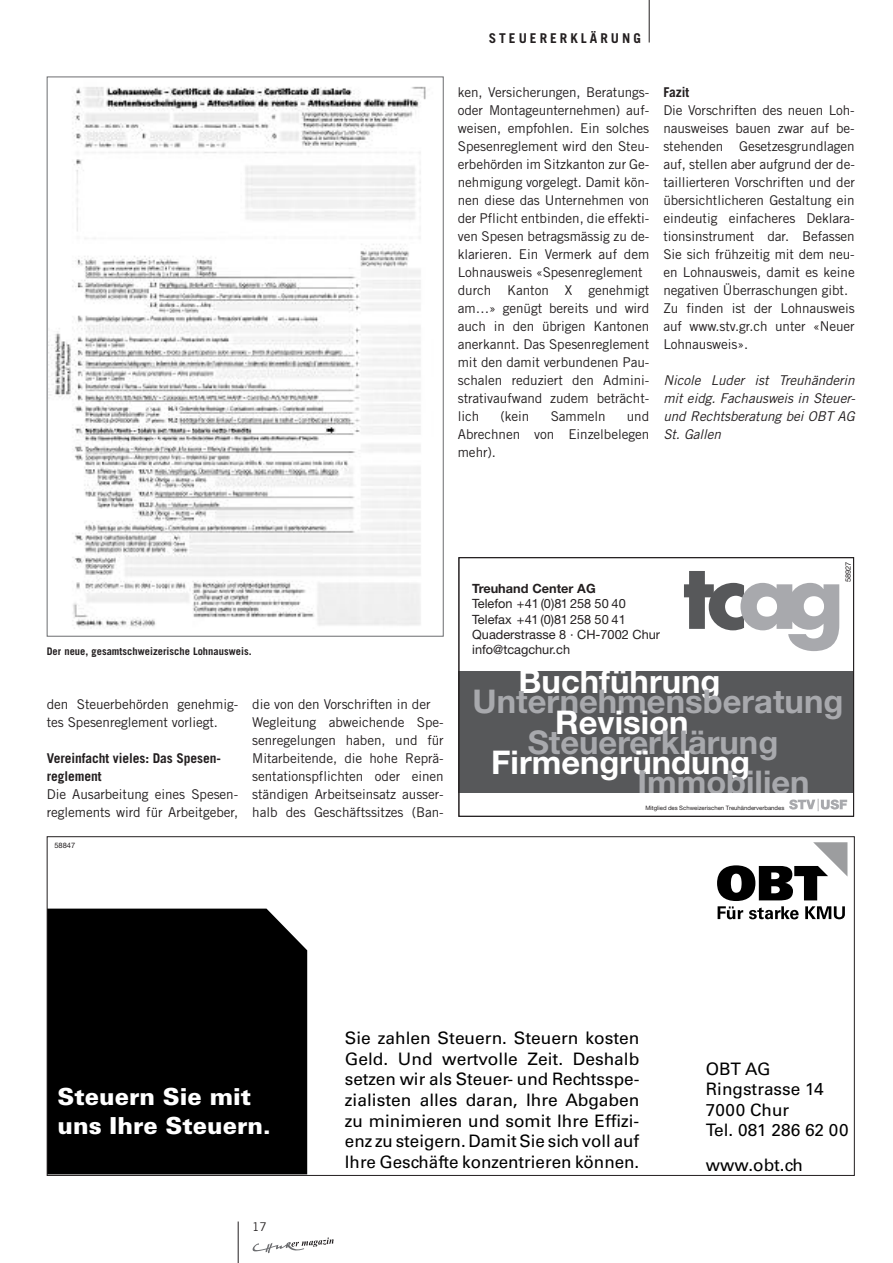
<style>
.page{position:relative;width:893px;height:1263px;background:#fff}
.page>*{position:absolute;margin:0;border:0;box-sizing:border-box;transform-origin:0 0}
.t1{font:700 32.7px "Helvetica Neue";color:#a8a9ad}
.t2{font:700 32.7px "Helvetica Neue";color:#fff}
.t3{font:23.4px/28px "Univers Black+HKXGCF";color:#fff}
.t4{font:17.25px/20.5px "Univers+HNCVMA";color:#000;text-align:justify}
.t5{font:13.5px/18px "Trade Gothic";letter-spacing:-.005em;color:#231f20}
.t6{font:italic 13.5px/18px "Trade Gothic";letter-spacing:-.005em;color:#231f20;text-align:justify}
.t7{font:700 13.5px/18px "Trade Gothic";letter-spacing:-.005em;color:#231f20}
.t8{font:700 13.5px "Trade Gothic";letter-spacing:.22em;color:#231f20}
.t9{font:12.75px/15.3px "Helvetica Neue";color:#231f20}
.t10{font:700 12.75px "Helvetica Neue";color:#231f20}
.t11{font:12px "Trade Gothic";color:#231f20}
.t12{font:700 10.5px "Trade Gothic";letter-spacing:.005em;color:#231f20}
.t13{font:7.5px "Helvetica Neue";color:#231f20}
.t14{font:6px "Helvetica Neue";color:#231f20}
</style>
<div class="page">
<hr style="left:649px;top:0;width:1px;height:43px;background:#231f20">
<hr style="left:238px;top:1221px;width:1px;height:42px;background:#231f20">
<svg style="left:253px;top:1237px;width:81px;height:16px"></svg>
<div style="left:49px;top:908px;width:258px;height:266px;background:#000"></div>
<svg style="left:717px;top:842px;width:130px;height:77px"></svg>
<div style="left:459px;top:671px;width:395px;height:122px;background:#57585a"></div>
<svg style="left:789px;top:799px;width:58px;height:12px"></svg>
<svg style="left:684px;top:571px;width:155px;height:80px"></svg>
<div style="left:459px;top:557px;width:395px;height:260px;border:1px solid #231f20"></div>
<img style="left:49px;top:86px;width:377px;height:543px">
<p class="t8" style="left:489px;top:33px;width:154px">STEUERERKLÄRUNG</p>
<p class="t5" style="left:458px;top:84px;width:193px">ken, Versicherungen, Beratungs&shy;oder Montageunternehmen) auf&shy;weisen, empfohlen. Ein solches<br>Spesenreglement wird den Steu&shy;erbehörden im Sitzkanton zur Ge&shy;nehmigung vorgelegt. Damit kön&shy;nen diese das Unternehmen von der Pflicht entbinden, die effekti&shy;ven Spesen betragsmässig zu de&shy;klarieren. Ein Vermerk auf dem<br>Lohnausweis «Spesenreglement durch Kanton X genehmigt am…» genügt bereits und wird auch in den übrigen Kantonen anerkannt. Das Spesenreglement mit den damit verbundenen Pau&shy;schalen reduziert den Admini&shy;strativaufwand zudem beträcht&shy;lich</p>
<p class="t5" style="left:501px;top:408px;width:30px">(kein</p>
<p class="t5" style="left:551px;top:408px;width:57px">Sammeln</p>
<p class="t5" style="left:458px;top:408px;width:193px;text-align:justify;text-indent:169px">und Abrechnen von Einzelbelegen mehr).</p>
<p class="t7" style="left:663px;top:84px;width:27px">Fazit</p>
<p class="t5" style="left:663px;top:102px;width:193px">Die Vorschriften des neuen Loh&shy;nausweises bauen zwar auf be&shy;stehenden Gesetzesgrundlagen auf, stellen aber aufgrund der de&shy;taillierteren Vorschriften und der übersichtlicheren Gestaltung ein eindeutig einfacheres Deklara&shy;tionsinstrument dar. Befassen<br>Sie sich frühzeitig mit dem neu&shy;en Lohnausweis, damit es keine negativen Überraschungen gibt.<br>Zu finden ist der Lohnausweis auf www.stv.gr.ch unter «Neuer<br>Lohnausweis».</p>
<p class="t6" style="left:663px;top:372px;width:193px">Nicole Luder ist Treuhänderin mit eidg. Fachausweis in Steuer&shy;und Rechtsberatung bei OBT AG St. Gallen</p>
<p class="t12" style="left:47px;top:647px;width:206px">Der neue, gesamtschweizerische Lohnausweis.</p>
<p class="t5" style="left:47px;top:696px;width:193px">den Steuerbehörden genehmig&shy;tes Spesenreglement vorliegt.</p>
<p class="t7" style="left:47px;top:750px;width:176px">Vereinfacht vieles: Das Spesen&shy;reglement</p>
<p class="t5" style="left:47px;top:786px;width:193px">Die Ausarbeitung eines Spesen&shy;reglements wird für Arbeitgeber,</p>
<p class="t13" style="left:54px;top:843px;width:22px">58847</p>
<p class="t5" style="left:252px;top:696px;width:193px">die von den Vorschriften in der<br>Wegleitung abweichende Spe&shy;senregelungen haben, und für<br>Mitarbeitende, die hohe Reprä&shy;sentationspflichten oder einen ständigen Arbeitseinsatz ausser&shy;halb des Geschäftssitzes (Ban-</p>
<p class="t13" style="left:845px;top:582px;width:22px;rotate:-90deg">58927</p>
<p class="t10" style="left:472px;top:584px;width:125px">Treuhand Center AG</p>
<p class="t9" style="left:472px;top:597px;width:189px">Telefon +41 (0)81 258 50 40<br>Telefax +41 (0)81 258 50 41<br>Quaderstrasse 8 · CH-7002 Chur info@tcagchur.ch</p>
<h1 class="t2" style="left:518px;top:669px;width:204px">Buchführung</h1>
<h1 class="t1" style="left:473px;top:690px;width:372px">Unternehmensberatung</h1>
<h1 class="t2" style="left:555px;top:710px;width:135px">Revision</h1>
<h1 class="t1" style="left:528px;top:730px;width:252px">Steuererklärung</h1>
<h1 class="t2" style="left:491px;top:750px;width:260px">Firmengründung</h1>
<h1 class="t1" style="left:637px;top:771px;width:174px">Immobilien</h1>
<p class="t14" style="left:645px;top:805px;width:140px">Mitglied des Schweizerischen Treuhänderverbandes</p>
<h2 class="t3" style="left:57px;top:1085px;width:215px">Steuern Sie mit uns Ihre Steuern.</h2>
<p class="t11" style="left:252px;top:1222px;width:16px">17</p>
<p class="t4" style="left:345px;top:1029px;width:296px">Sie zahlen Steuern. Steuern kosten Geld. Und wertvolle Zeit. Deshalb setzen wir als Steuer- und Rechtsspe&shy;zialisten alles daran, Ihre Abgaben zu minimieren und somit Ihre Effizi&shy;enz zu steigern. Damit Sie sich voll auf Ihre Geschäfte konzentrieren können.</p>
<p class="t4" style="left:706px;top:1060px;width:144px;text-align:left">OBT AG<br>Ringstrasse 14<br>7000 Chur<br>Tel. 081 286 62 00</p>
<p class="t4" style="left:706px;top:1156px;width:99px">www.obt.ch</p>
</div>
